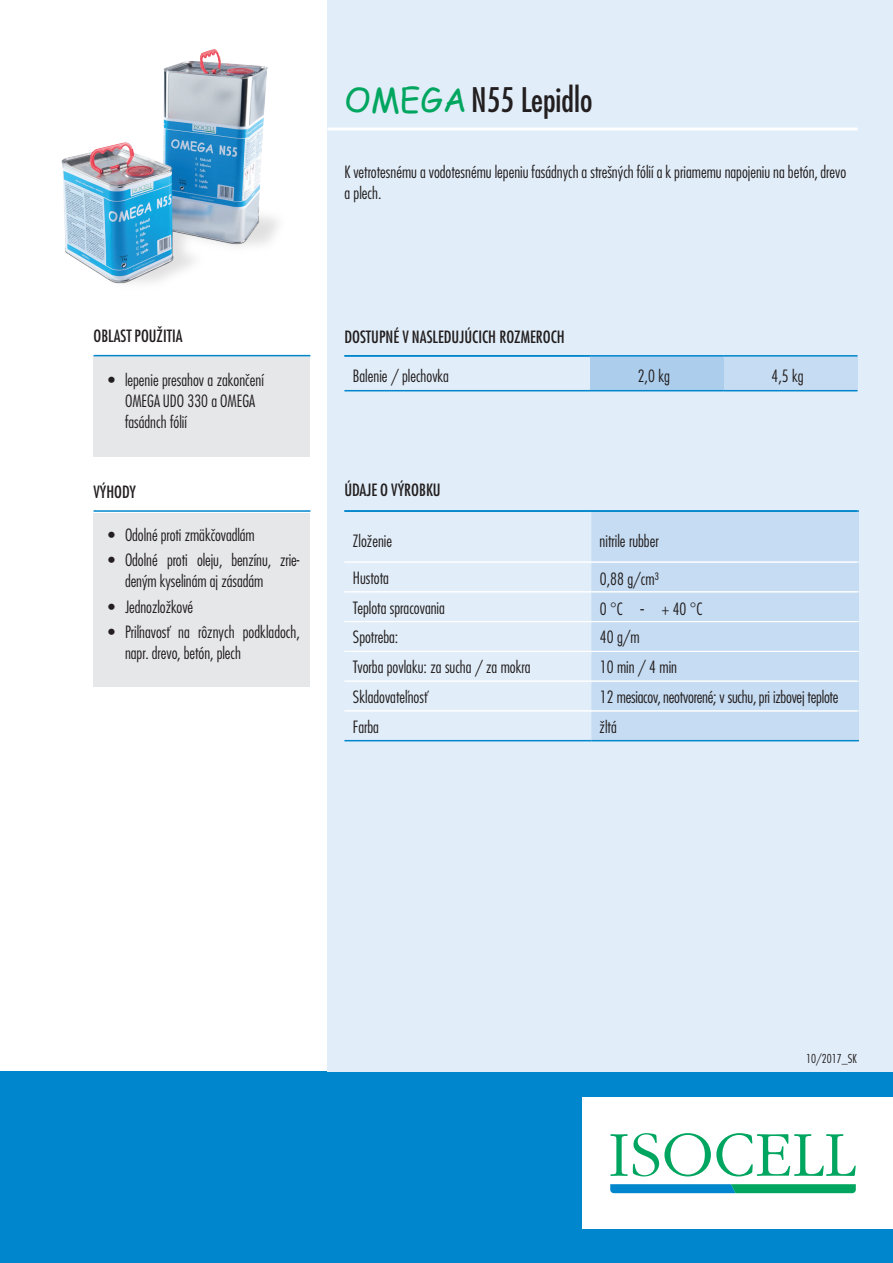
<style>
.page{position:relative;width:893px;height:1263px;background:#fff}
.page>*{position:absolute;margin:0;border:0;box-sizing:border-box;transform-origin:0 0}
.t1{font:500 condensed 33px "Futura LT Pro";color:#231f20}
.t2{font:300 condensed 16.5px/21px "Futura LT Pro";color:#231f20}
.t3{font:500 condensed 16.5px "Futura LT Pro";color:#231f20}
.t4{font:300 condensed 12px "Futura LT Pro";color:#231f20}
.s1{font-family:"Comic Sans MS";font-weight:400;font-stretch:normal;color:#00a660}
</style>
<div class="page">
<div style="left:0;top:1071px;width:893px;height:192px;background:#0086cc"></div>
<div style="left:583px;top:1097px;width:310px;height:132px;background:#fff"></div>
<svg style="left:610px;top:1133px;width:246px;height:43px"></svg>
<svg style="left:610px;top:1184px;width:246px;height:9px"></svg>
<div style="left:327px;top:0;width:566px;height:1071px;background:#e1edf8"></div>
<hr style="left:327px;top:128px;width:530px;height:3px;background:#fff">
<div style="left:590px;top:356px;width:134px;height:35px;background:#acceec"></div>
<div style="left:724px;top:356px;width:133px;height:35px;background:#c6dcf2"></div>
<hr style="left:590px;top:355px;width:134px;height:2px;background:#0086cc">
<hr style="left:724px;top:355px;width:133px;height:2px;background:#0086cc">
<hr style="left:344px;top:390px;width:246px;height:1px;background:#0086cc">
<hr style="left:590px;top:390px;width:134px;height:1px;background:#0086cc">
<hr style="left:724px;top:390px;width:133px;height:1px;background:#0086cc">
<div style="left:591px;top:512px;width:268px;height:228px;background:#c6dcf2"></div>
<hr style="left:591px;top:562px;width:268px;height:1px;background:#fff">
<hr style="left:591px;top:591px;width:268px;height:1px;background:#fff">
<hr style="left:591px;top:621px;width:268px;height:1px;background:#fff">
<hr style="left:591px;top:651px;width:268px;height:1px;background:#fff">
<hr style="left:591px;top:681px;width:268px;height:1px;background:#fff">
<hr style="left:591px;top:510px;width:268px;height:2px;background:#0086cc">
<hr style="left:591px;top:710px;width:268px;height:1px;background:#fff">
<hr style="left:344px;top:740px;width:247px;height:1px;background:#0086cc">
<hr style="left:591px;top:740px;width:268px;height:1px;background:#0086cc">
<img style="left:61px;top:49px;width:217px;height:235px">
<hr style="left:344px;top:355px;width:246px;height:2px;background:#0086cc">
<hr style="left:344px;top:562px;width:247px;height:1px;background:#fff">
<hr style="left:344px;top:591px;width:247px;height:1px;background:#fff">
<hr style="left:344px;top:510px;width:247px;height:2px;background:#0086cc">
<hr style="left:344px;top:621px;width:247px;height:1px;background:#fff">
<hr style="left:344px;top:651px;width:247px;height:1px;background:#fff">
<hr style="left:344px;top:681px;width:247px;height:1px;background:#fff">
<hr style="left:344px;top:710px;width:247px;height:1px;background:#fff">
<div style="left:94px;top:513px;width:216px;height:174px;background:#e6e7e9"></div>
<hr style="left:94px;top:510px;width:216px;height:2px;background:#0086cc">
<div style="left:94px;top:356px;width:216px;height:100px;background:#e6e7e9"></div>
<hr style="left:94px;top:355px;width:216px;height:1px;background:#0086cc">
<h1 class="t1" style="left:344px;top:77px;width:250px"><span class="s1">OMEGA</span>N55 Lepidlo</h1>
<p class="t3" style="left:94px;top:325px;width:91px">OBLAST POUŽITIA</p>
<p class="t2" style="left:125px;top:369px;width:140px;text-indent:-17px">• lepenie presahov a zakončení<br>OMEGA UDO 330 a OMEGA fasádnch fólií</p>
<p class="t2" style="left:344px;top:162px;width:503px">K vetrotesnému a vodotesnému lepeniu fasádnych a strešných fólií a k priamemu napojeniu na betón, drevo a plech.</p>
<p class="t3" style="left:344px;top:325px;width:222px">DOSTUPNÉ V NASLEDUJÚCICH ROZMEROCH</p>
<p class="t2" style="left:353px;top:366px;width:98px">Balenie / plechovka</p>
<p class="t2" style="left:638px;top:366px;width:34px">2,0 kg</p>
<p class="t2" style="left:771px;top:366px;width:34px">4,5 kg</p>
<p class="t3" style="left:94px;top:480px;width:44px">VÝHODY</p>
<p class="t3" style="left:344px;top:479px;width:98px">ÚDAJE O VÝROBKU</p>
<p class="t2" style="left:108px;top:524px;width:148px">• Odolné proti zmäkčovadlám</p>
<p class="t2" style="left:125px;top:550px;width:176px;text-indent:-17px">• Odolné proti oleju, benzínu, zrie&shy;deným kyselinám aj zásadám</p>
<p class="t2" style="left:108px;top:596px;width:87px">• Jednozložkové</p>
<p class="t2" style="left:125px;top:621px;width:176px;text-indent:-17px">• Priľnavosť na rôznych podkladoch, napr. drevo, betón, plech</p>
<p class="t2" style="left:353px;top:530px;width:41px">Zloženie</p>
<p class="t2" style="left:353px;top:563px;width:179px;line-height:29.7px">Hustota<br>Teplota spracovania<br>Spotreba:<br>Tvorba povlaku: za sucha / za mokra<br>Skladovateľnosť<br>Farba</p>
<p class="t2" style="left:600px;top:530px;width:61px">nitrile rubber</p>
<p class="t2" style="left:600px;top:564px;width:240px;line-height:29.5px">0,88 g/cm³<br>0 °C - + 40 °C<br>40 g/m<br>10 min / 4 min<br>12 mesiacov, neotvorené; v suchu, pri izbovej teplote</p>
<p class="t2" style="left:600px;top:716px;width:19px">žltá</p>
<p class="t4" style="left:806px;top:1051px;width:52px">10/2017_SK</p>
</div>
